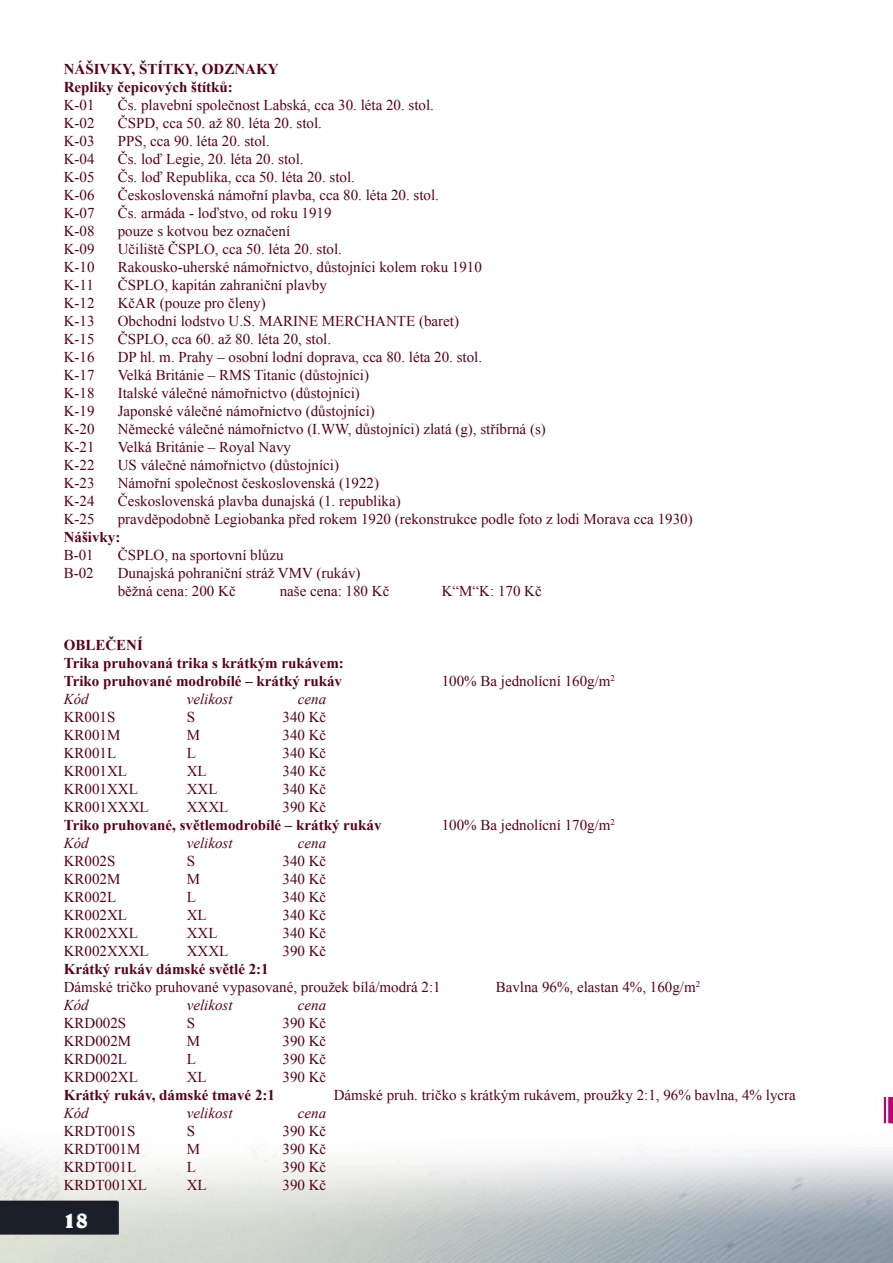
<style>
.page{position:relative;width:893px;height:1263px;background:#fff}
.page>*{position:absolute;margin:0;border:0;box-sizing:border-box;transform-origin:0 0}
.t1{font:700 24px "Belwe CE";color:#fff}
.t2{font:15px "Times New Roman";color:#580018}
.t3{font:700 15px "Times New Roman";color:#580018}
.t4{font:italic 15px "Times New Roman";color:#580018}
</style>
<div class="page">
<img style="left:0;top:1097px;width:893px;height:166px">
<p class="t3" style="left:64px;top:59px;width:216px">NÁŠIVKY, ŠTÍTKY, ODZNAKY</p>
<p class="t3" style="left:64px;top:77px;width:171px">Repliky čepicových štítků:</p>
<p class="t2" style="left:64px;top:95px;width:32px">K-01</p>
<p class="t2" style="left:118px;top:95px;width:318px">Čs. plavební společnost Labská, cca 30. léta 20. stol.</p>
<p class="t2" style="left:64px;top:113px;width:32px">K-02</p>
<p class="t2" style="left:118px;top:113px;width:206px">ČSPD, cca 50. až 80. léta 20. stol.</p>
<p class="t2" style="left:64px;top:131px;width:32px">K-03</p>
<p class="t2" style="left:118px;top:131px;width:154px">PPS, cca 90. léta 20. stol.</p>
<p class="t2" style="left:64px;top:149px;width:32px">K-04</p>
<p class="t2" style="left:118px;top:149px;width:187px">Čs. loď Legie, 20. léta 20. stol.</p>
<p class="t2" style="left:64px;top:167px;width:32px">K-05</p>
<p class="t2" style="left:118px;top:167px;width:239px">Čs. loď Republika, cca 50. léta 20. stol.</p>
<p class="t2" style="left:64px;top:185px;width:32px">K-06</p>
<p class="t2" style="left:118px;top:185px;width:323px">Československá námořní plavba, cca 80. léta 20. stol.</p>
<p class="t2" style="left:64px;top:203px;width:32px">K-07</p>
<p class="t2" style="left:118px;top:203px;width:215px">Čs. armáda - loďstvo, od roku 1919</p>
<p class="t2" style="left:64px;top:221px;width:32px">K-08</p>
<p class="t2" style="left:118px;top:221px;width:174px">pouze s kotvou bez označení</p>
<p class="t2" style="left:64px;top:239px;width:32px">K-09</p>
<p class="t2" style="left:118px;top:239px;width:226px">Učiliště ČSPLO, cca 50. léta 20. stol.</p>
<p class="t2" style="left:64px;top:257px;width:32px">K-10</p>
<p class="t2" style="left:118px;top:257px;width:366px">Rakousko-uherské námořnictvo, důstojníci kolem roku 1910</p>
<p class="t2" style="left:64px;top:275px;width:32px">K-11</p>
<p class="t2" style="left:118px;top:275px;width:211px">ČSPLO, kapitán zahraniční plavby</p>
<p class="t2" style="left:64px;top:293px;width:32px">K-12</p>
<p class="t2" style="left:118px;top:293px;width:149px">KčAR (pouze pro členy)</p>
<p class="t2" style="left:64px;top:311px;width:32px">K-13</p>
<p class="t2" style="left:118px;top:311px;width:343px">Obchodní lodstvo U.S. MARINE MERCHANTE (baret)</p>
<p class="t2" style="left:64px;top:329px;width:32px">K-15</p>
<p class="t2" style="left:118px;top:329px;width:215px">ČSPLO, cca 60. až 80. léta 20, stol.</p>
<p class="t2" style="left:64px;top:347px;width:32px">K-16</p>
<p class="t2" style="left:118px;top:347px;width:366px">DP hl. m. Prahy – osobní lodní doprava, cca 80. léta 20. stol.</p>
<p class="t2" style="left:64px;top:365px;width:32px">K-17</p>
<p class="t2" style="left:118px;top:365px;width:253px">Velká Británie – RMS Titanic (důstojníci)</p>
<p class="t2" style="left:64px;top:383px;width:32px">K-18</p>
<p class="t2" style="left:118px;top:383px;width:244px">Italské válečné námořnictvo (důstojníci)</p>
<p class="t2" style="left:64px;top:401px;width:32px">K-19</p>
<p class="t2" style="left:118px;top:401px;width:259px">Japonské válečné námořnictvo (důstojníci)</p>
<p class="t2" style="left:64px;top:419px;width:32px">K-20</p>
<p class="t2" style="left:118px;top:419px;width:430px">Německé válečné námořnictvo (I.WW, důstojníci) zlatá (g), stříbrná (s)</p>
<p class="t2" style="left:64px;top:437px;width:32px">K-21</p>
<p class="t2" style="left:118px;top:437px;width:175px">Velká Británie – Royal Navy</p>
<p class="t2" style="left:64px;top:455px;width:32px">K-22</p>
<p class="t2" style="left:118px;top:455px;width:223px">US válečné námořnictvo (důstojníci)</p>
<p class="t2" style="left:64px;top:473px;width:32px">K-23</p>
<p class="t2" style="left:118px;top:473px;width:263px">Námořní společnost československá (1922)</p>
<p class="t2" style="left:64px;top:491px;width:32px">K-24</p>
<p class="t2" style="left:118px;top:491px;width:284px">Československá plavba dunajská (1. republika)</p>
<p class="t2" style="left:64px;top:509px;width:32px">K-25</p>
<p class="t2" style="left:118px;top:509px;width:576px">pravděpodobně Legiobanka před rokem 1920 (rekonstrukce podle foto z lodi Morava cca 1930)</p>
<p class="t3" style="left:64px;top:527px;width:58px">Nášivky:</p>
<p class="t2" style="left:64px;top:545px;width:31px">B-01</p>
<p class="t2" style="left:118px;top:545px;width:167px">ČSPLO, na sportovní blůzu</p>
<p class="t2" style="left:64px;top:563px;width:31px">B-02</p>
<p class="t2" style="left:118px;top:563px;width:244px">Dunajská pohraniční stráž VMV (rukáv)</p>
<p class="t2" style="left:118px;top:581px;width:119px">běžná cena: 200 Kč</p>
<p class="t2" style="left:280px;top:581px;width:111px">naše cena: 180 Kč</p>
<p class="t2" style="left:442px;top:581px;width:101px">K“M“K: 170 Kč</p>
<p class="t3" style="left:64px;top:635px;width:81px">OBLEČENÍ</p>
<p class="t3" style="left:64px;top:653px;width:282px">Trika pruhovaná trika s krátkým rukávem:</p>
<p class="t3" style="left:64px;top:671px;width:280px">Triko pruhované modrobílé – krátký rukáv</p>
<p class="t2" style="left:442px;top:671px;width:175px">100% Ba jednolícní 160g/m<sup>2</sup></p>
<p class="t4" style="left:64px;top:689px;width:27px">Kód</p>
<p class="t4" style="left:187px;top:689px;width:47px">velikost</p>
<p class="t4" style="left:298px;top:689px;width:30px">cena</p>
<p class="t2" style="left:64px;top:707px;width:53px">KR001S</p>
<p class="t2" style="left:187px;top:707px;width:10px">S</p>
<p class="t2" style="left:283px;top:707px;width:45px">340 Kč</p>
<p class="t2" style="left:64px;top:725px;width:58px">KR001M</p>
<p class="t2" style="left:187px;top:725px;width:15px">M</p>
<p class="t2" style="left:283px;top:725px;width:45px">340 Kč</p>
<p class="t2" style="left:64px;top:743px;width:54px">KR001L</p>
<p class="t2" style="left:187px;top:743px;width:11px">L</p>
<p class="t2" style="left:283px;top:743px;width:45px">340 Kč</p>
<p class="t2" style="left:64px;top:761px;width:65px">KR001XL</p>
<p class="t2" style="left:187px;top:761px;width:21px">XL</p>
<p class="t2" style="left:283px;top:761px;width:45px">340 Kč</p>
<p class="t2" style="left:64px;top:779px;width:76px">KR001XXL</p>
<p class="t2" style="left:187px;top:779px;width:32px">XXL</p>
<p class="t2" style="left:283px;top:779px;width:45px">340 Kč</p>
<p class="t2" style="left:64px;top:797px;width:86px">KR001XXXL</p>
<p class="t2" style="left:187px;top:797px;width:43px">XXXL</p>
<p class="t2" style="left:283px;top:797px;width:45px">390 Kč</p>
<p class="t3" style="left:64px;top:815px;width:319px">Triko pruhované, světlemodrobílé – krátký rukáv</p>
<p class="t2" style="left:442px;top:815px;width:175px">100% Ba jednolícní 170g/m<sup>2</sup></p>
<p class="t4" style="left:64px;top:833px;width:27px">Kód</p>
<p class="t4" style="left:187px;top:833px;width:47px">velikost</p>
<p class="t4" style="left:298px;top:833px;width:30px">cena</p>
<p class="t2" style="left:64px;top:851px;width:53px">KR002S</p>
<p class="t2" style="left:187px;top:851px;width:10px">S</p>
<p class="t2" style="left:283px;top:851px;width:45px">340 Kč</p>
<p class="t2" style="left:64px;top:869px;width:58px">KR002M</p>
<p class="t2" style="left:187px;top:869px;width:15px">M</p>
<p class="t2" style="left:283px;top:869px;width:45px">340 Kč</p>
<p class="t2" style="left:64px;top:887px;width:54px">KR002L</p>
<p class="t2" style="left:187px;top:887px;width:11px">L</p>
<p class="t2" style="left:283px;top:887px;width:45px">340 Kč</p>
<p class="t2" style="left:64px;top:905px;width:65px">KR002XL</p>
<p class="t2" style="left:187px;top:905px;width:21px">XL</p>
<p class="t2" style="left:283px;top:905px;width:45px">340 Kč</p>
<p class="t2" style="left:64px;top:923px;width:76px">KR002XXL</p>
<p class="t2" style="left:187px;top:923px;width:32px">XXL</p>
<p class="t2" style="left:283px;top:923px;width:45px">340 Kč</p>
<p class="t2" style="left:64px;top:941px;width:86px">KR002XXXL</p>
<p class="t2" style="left:187px;top:941px;width:43px">XXXL</p>
<p class="t2" style="left:283px;top:941px;width:45px">390 Kč</p>
<p class="t3" style="left:64px;top:959px;width:206px">Krátký rukáv dámské světlé 2:1</p>
<p class="t2" style="left:64px;top:977px;width:379px">Dámské tričko pruhované vypasované, proužek bílá/modrá 2:1</p>
<p class="t2" style="left:496px;top:977px;width:206px">Bavlna 96%, elastan 4%, 160g/m<sup>2</sup></p>
<p class="t4" style="left:64px;top:995px;width:27px">Kód</p>
<p class="t4" style="left:187px;top:995px;width:47px">velikost</p>
<p class="t4" style="left:298px;top:995px;width:30px">cena</p>
<p class="t2" style="left:64px;top:1013px;width:64px">KRD002S</p>
<p class="t2" style="left:187px;top:1013px;width:10px">S</p>
<p class="t2" style="left:283px;top:1013px;width:45px">390 Kč</p>
<p class="t2" style="left:64px;top:1031px;width:69px">KRD002M</p>
<p class="t2" style="left:187px;top:1031px;width:15px">M</p>
<p class="t2" style="left:283px;top:1031px;width:45px">390 Kč</p>
<p class="t2" style="left:64px;top:1049px;width:65px">KRD002L</p>
<p class="t2" style="left:187px;top:1049px;width:11px">L</p>
<p class="t2" style="left:283px;top:1049px;width:45px">390 Kč</p>
<p class="t2" style="left:64px;top:1067px;width:76px">KRD002XL</p>
<p class="t2" style="left:187px;top:1067px;width:21px">XL</p>
<p class="t2" style="left:283px;top:1067px;width:45px">390 Kč</p>
<p class="t3" style="left:64px;top:1085px;width:213px">Krátký rukáv, dámské tmavé 2:1</p>
<p class="t2" style="left:334px;top:1085px;width:464px">Dámské pruh. tričko s krátkým rukávem, proužky 2:1, 96% bavlna, 4% lycra</p>
<p class="t4" style="left:64px;top:1103px;width:27px">Kód</p>
<p class="t4" style="left:187px;top:1103px;width:47px">velikost</p>
<p class="t4" style="left:298px;top:1103px;width:30px">cena</p>
<p class="t2" style="left:64px;top:1121px;width:73px">KRDT001S</p>
<p class="t2" style="left:187px;top:1121px;width:10px">S</p>
<p class="t2" style="left:283px;top:1121px;width:45px">390 Kč</p>
<p class="t2" style="left:64px;top:1139px;width:78px">KRDT001M</p>
<p class="t2" style="left:187px;top:1139px;width:15px">M</p>
<p class="t2" style="left:283px;top:1139px;width:45px">390 Kč</p>
<p class="t2" style="left:64px;top:1157px;width:74px">KRDT001L</p>
<p class="t2" style="left:187px;top:1157px;width:11px">L</p>
<p class="t2" style="left:283px;top:1157px;width:45px">390 Kč</p>
<p class="t2" style="left:64px;top:1175px;width:85px">KRDT001XL</p>
<p class="t2" style="left:187px;top:1175px;width:21px">XL</p>
<p class="t2" style="left:283px;top:1175px;width:45px">390 Kč</p>
<h1 class="t1" style="left:63px;top:1206px;width:27px">18</h1>
</div>
